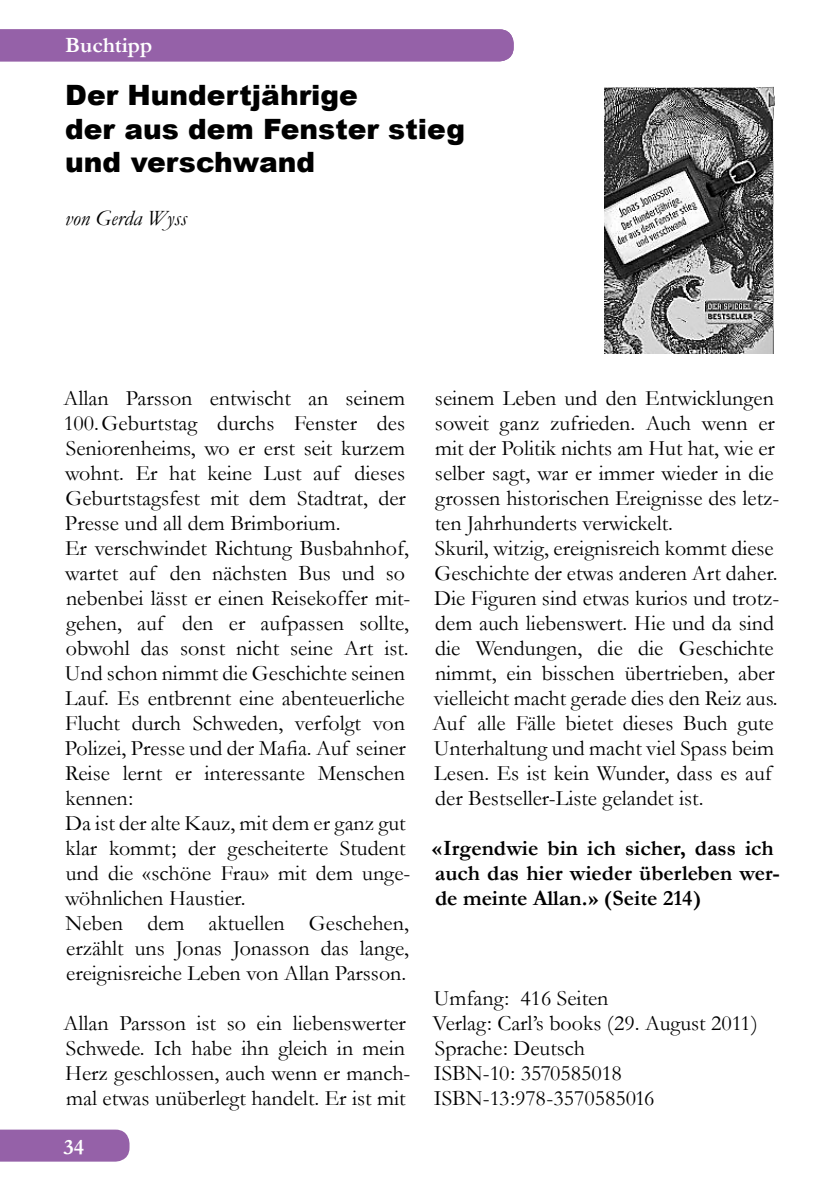
<style>
.page{position:relative;width:840px;height:1191px;background:#fff}
.page>*{position:absolute;margin:0;border:0;box-sizing:border-box;transform-origin:0 0}
.t1{font:900 28px/33.6px "Arial";color:#000}
.t2{font:22px/25px "Garamond";color:#000}
.t3{font:700 22px/25px "Garamond";color:#000}
.t4{font:700 22px "Garamond";color:#fff}
.t5{font:italic 22px "Garamond";color:#000}
</style>
<div class="page">
<div style="left:0;top:1129px;width:129px;height:32px;background:#9561a8"></div>
<div style="left:0;top:29px;width:513px;height:32px;background:#9561a8"></div>
<img style="left:604px;top:86px;width:170px;height:267px">
<p class="t4" style="left:65px;top:30px;width:142px">A s der Pfarrei</p>
<p class="t4" style="left:65px;top:30px;width:88px">Buchtipp</p>
<p class="t1" style="left:65px;top:77px;width:401px">Der Hundertjährige<br>der aus dem Fenster stieg und verschwand</p>
<p class="t5" style="left:65px;top:203px;width:123px">von Gerda Wyss</p>
<p class="t2" style="left:63px;top:385px;width:348px">Allan Parsson entwischt an seinem 100.Geburtstag durchs Fenster des Seniorenheims, wo er erst seit kurzem wohnt. Er hat keine Lust auf dieses Geburtstagsfest mit dem Stadtrat, der Presse und all dem Brimborium.<br>Er verschwindet Richtung Busbahnhof, wartet auf den nächsten Bus und so nebenbei lässt er einen Reisekoffer mit&shy;gehen, auf den er aufpassen sollte, obwohl das sonst nicht seine Art ist.<br>Und schon nimmt die Geschichte seinen Lauf. Es entbrennt eine abenteuerliche Flucht durch Schweden, verfolgt von Polizei, Presse und der Mafia. Auf seiner Reise lernt er interessante Menschen kennen:<br>Da ist der alte Kauz, mit dem er ganz gut klar kommt; der gescheiterte Student und die «schöne Frau» mit dem unge&shy;wöhnlichen Haustier.<br>Neben dem aktuellen Geschehen, erzählt uns Jonas Jonasson das lange, ereignisreiche Leben von Allan Parsson.</p>
<p class="t2" style="left:63px;top:1010px;width:348px">Allan Parsson ist so ein liebenswerter Schwede. Ich habe ihn gleich in mein Herz geschlossen, auch wenn er manch&shy;mal etwas unüberlegt handelt. Er ist mit</p>
<p class="t4" style="left:63px;top:1131px;width:22px">34</p>
<p class="t2" style="left:432px;top:385px;width:348px">seinem Leben und den Entwicklungen soweit ganz zufrieden. Auch wenn er mit der Politik nichts am Hut hat, wie er selber sagt, war er immer wieder in die grossen historischen Ereignisse des letz&shy;ten Jahrhunderts verwickelt.<br>Skuril, witzig, ereignisreich kommt diese Geschichte der etwas anderen Art daher.<br>Die Figuren sind etwas kurios und trotz&shy;dem auch liebenswert. Hie und da sind die Wendungen, die die Geschichte nimmt, ein bisschen übertrieben, aber vielleicht macht gerade dies den Reiz aus.<br>Auf alle Fälle bietet dieses Buch gute Unterhaltung und macht viel Spass beim Lesen. Es ist kein Wunder, dass es auf der Bestseller-Liste gelandet ist.</p>
<p class="t3" style="left:432px;top:836px;width:349px">«Irgendwie bin ich sicher, dass ich auch das hier wieder überleben wer&shy;de meinte Allan.» (Seite 214)</p>
<p class="t2" style="left:432px;top:985px;width:327px">Umfang: 416 Seiten<br>Verlag: Carl’s books (29. August 2011)<br>Sprache: Deutsch<br>ISBN-10: 3570585018<br>ISBN-13:978-3570585016</p>
</div>
